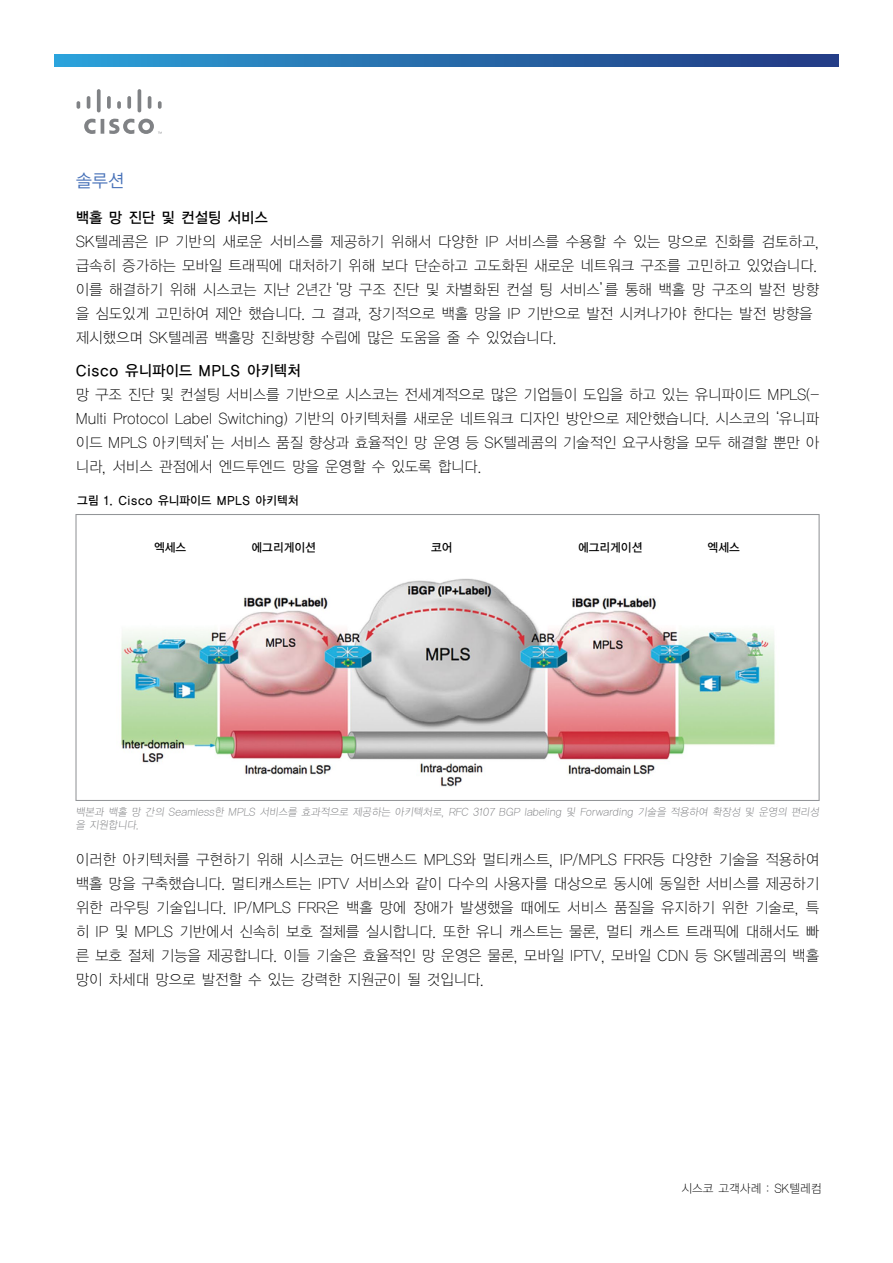
<style>
.page{position:relative;width:893px;height:1263px;background:#fff}
.page>*{position:absolute;margin:0;border:0;box-sizing:border-box;transform-origin:0 0}
.t1{font:18px "YGO12";color:#4771b8;scale:.95 1}
.t2{font:15px/24px "YGO11";letter-spacing:-.06em;color:#000;text-align:justify;scale:.95 1}
.t3{font:15px "YGO13";letter-spacing:-.06em;color:#000;scale:.95 1}
.t4{font:12px "YGO13";letter-spacing:-.06em;color:#000;scale:.95 1}
.t5{font:12px "YGO11";letter-spacing:-.06em;color:#000;scale:.95 1}
.t6{font:10.5px/12px "YGO11";color:#797a7d;scale:.95 1}
</style>
<div class="page">
<svg style="left:54px;top:54px;width:785px;height:13px;background:#276bab"></svg>
<svg style="left:77px;top:89px;width:85px;height:45px"></svg>
<img style="left:121px;top:578px;width:654px;height:209px">
<p class="t1" style="left:75px;top:171px;width:53px">솔루션</p>
<p class="t3" style="left:75px;top:209px;width:205px">백홀 망 진단 및 컨설팅 서비스</p>
<p class="t2" style="left:75px;top:230px;width:785px;text-align:left">SK텔레콤은 IP 기반의 새로운 서비스를 제공하기 위해서 다양한 IP 서비스를 수용할 수 있는 망으로 진화를 검토하고, 급속히 증가하는 모바일 트래픽에 대처하기 위해 보다 단순하고 고도화된 새로운 네트워크 구조를 고민하고 있었습니다. 이를 해결하기 위해 시스코는 지난 2년간‘망 구조 진단 및 차별화된 컨설 팅 서비스’를 통해 백홀 망 구조의 발전 방향 을 심도있게 고민하여 제안 했습니다. 그 결과, 장기적으로 백홀 망을 IP 기반으로 발전 시켜나가야 한다는 발전 방향을 제시했으며 SK텔레콤 백홀망 진화방향 수립에 많은 도움을 줄 수 있었습니다.</p>
<p class="t3" style="left:75px;top:362px;width:239px">Cisco 유니파이드 MPLS 아키텍처</p>
<p class="t2" style="left:75px;top:383px;width:785px">망 구조 진단 및 컨설팅 서비스를 기반으로 시스코는 전세계적으로 많은 기업들이 도입을 하고 있는 유니파이드 MPLS(- Multi Protocol Label Switching) 기반의 아키텍처를 새로운 네트워크 디자인 방안으로 제안했습니다. 시스코의‘유니파 이드 MPLS 아키텍처’는 서비스 품질 향상과 효율적인 망 운영 등 SK텔레콤의 기술적인 요구사항을 모두 해결할 뿐만 아 니라, 서비스 관점에서 엔드투엔드 망을 운영할 수 있도록 합니다.</p>
<p class="t4" style="left:77px;top:494px;width:235px">그림 1. Cisco 유니파이드 MPLS 아키텍처</p>
<p class="t4" style="left:154px;top:540px;width:36px">엑세스</p>
<p class="t4" style="left:251px;top:540px;width:70px">에그리게이션</p>
<p class="t4" style="left:431px;top:540px;width:25px">코어</p>
<p class="t4" style="left:578px;top:540px;width:70px">에그리게이션</p>
<p class="t4" style="left:707px;top:540px;width:36px">엑세스</p>
<p class="t6" style="left:75px;top:807px;width:786px">백본과 백홀 망 간의 Seamless한 MPLS 서비스를 효과적으로 제공하는 아키텍처로, RFC 3107 BGP labeling 및 Forwarding 기술을 적용하여 확장성 및 운영의 편리성 을 지원합니다.</p>
<p class="t2" style="left:75px;top:848px;width:785px">이러한 아키텍처를 구현하기 위해 시스코는 어드밴스드 MPLS와 멀티캐스트, IP/MPLS FRR등 다양한 기술을 적용하여 백홀 망을 구축했습니다. 멀티캐스트는 IPTV 서비스와 같이 다수의 사용자를 대상으로 동시에 동일한 서비스를 제공하기 위한 라우팅 기술입니다. IP/MPLS FRR은 백홀 망에 장애가 발생했을 때에도 서비스 품질을 유지하기 위한 기술로, 특 히 IP 및 MPLS 기반에서 신속히 보호 절체를 실시합니다. 또한 유니 캐스트는 물론, 멀티 캐스트 트래픽에 대해서도 빠 른 보호 절체 기능을 제공합니다. 이들 기술은 효율적인 망 운영은 물론, 모바일 IPTV, 모바일 CDN 등 SK텔레콤의 백홀 망이 차세대 망으로 발전할 수 있는 강력한 지원군이 될 것입니다.</p>
<p class="t5" style="left:681px;top:1182px;width:150px">시스코 고객사례 : SK텔레컴</p>
</div>
